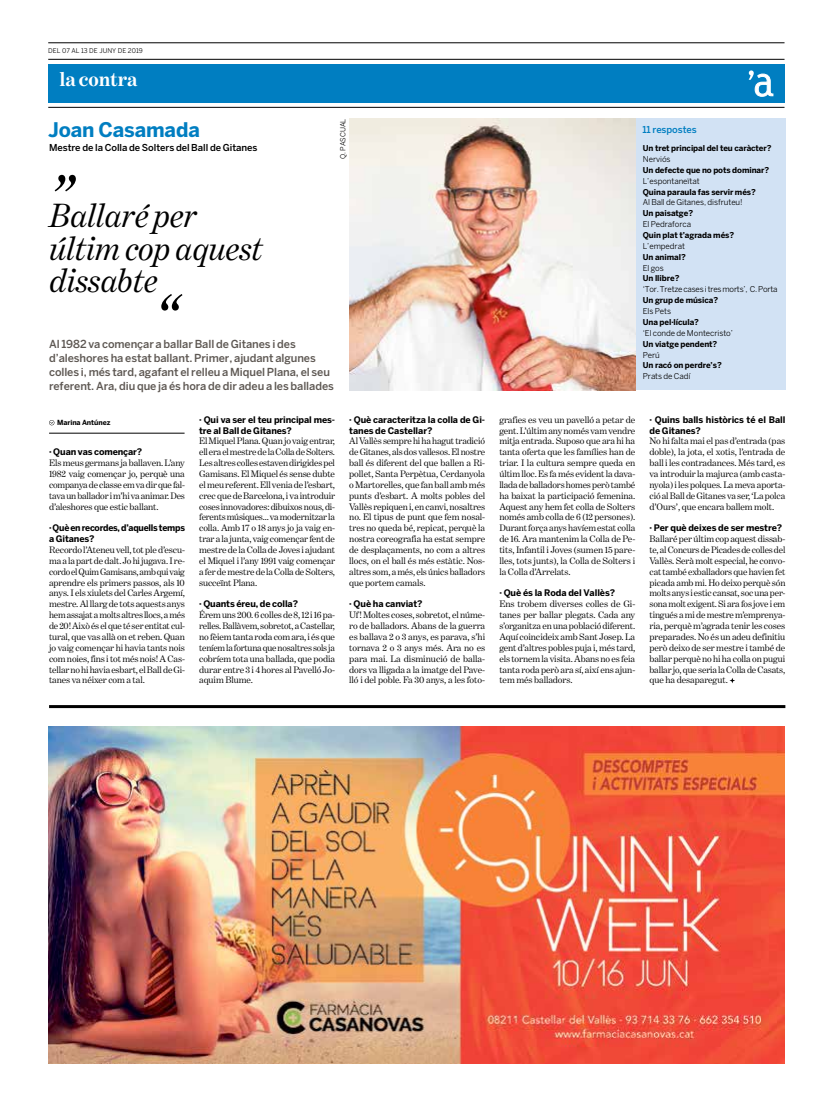
<style>
.page{position:relative;width:820px;height:1106px;background:#fff}
.page>*{position:absolute;margin:0;border:0;box-sizing:border-box;transform-origin:0 0}
.t1{font:italic 60px "Benton Modern One";color:#000}
.t2{font:italic 34px/32.6px "Benton Modern One";letter-spacing:-.005em;color:#000}
.t3{font:700 20px "Benton Sans";letter-spacing:-.01em;color:#007ec1}
.t4{font:700 20px "Benton Modern One";letter-spacing:-.005em;color:#fff}
.t5{font:500 11px/14px "Benton Sans";letter-spacing:-.01em;color:#5d5752}
.t6{font:9.5px/10.9px "Benton Modern One";letter-spacing:-.01em;color:#000;text-align:justify}
.t7{font:500 9.5px "Benton Sans";letter-spacing:-.01em;color:#000}
.t8{font:500 9.5px "Benton Sans";letter-spacing:-.01em;color:#007ec1}
.t9{font:700 9px/10.9px "Benton Sans";letter-spacing:-.01em;color:#000}
.t10{font:700 8px "Benton Sans";letter-spacing:-.01em;color:#000}
.t11{font:8px "Benton Sans";letter-spacing:-.005em;color:#000}
.t12{font:8px "Benton Sans";letter-spacing:-.025em;color:#000}
.t13{font:700 7px "Benton Sans";letter-spacing:-.01em;color:#000}
.t14{font:7px "Benton Sans";color:#000}
.t15{font:6.5px "Benton Sans";letter-spacing:.005em;color:#000}
</style>
<div class="page">
<hr style="left:48px;top:107px;width:736px;height:1px;background:#000">
<hr style="left:48px;top:43px;width:736px;height:1px;background:#000">
<hr style="left:48px;top:59px;width:736px;height:1px;background:#000">
<div style="left:48px;top:64px;width:736px;height:39px;background:#007ec1"></div>
<svg style="left:748px;top:70px;width:25px;height:27px"></svg>
<hr style="left:49px;top:705px;width:736px;height:3px;background:#000">
<div style="left:633px;top:119px;width:152px;height:271px;background:#d2e2f4"></div>
<img style="left:349px;top:119px;width:286px;height:271px">
<svg style="left:729px;top:678px;width:5px;height:5px"></svg>
<svg style="left:49px;top:420px;width:5px;height:5px"></svg>
<hr style="left:49px;top:433px;width:135px;height:1px;background:#000">
<img style="left:48px;top:726px;width:736px;height:337px">
<p class="t15" style="left:48px;top:47px;width:96px">DEL 07 AL 13 DE ju ny DE 2019</p>
<h3 class="t4" style="left:59px;top:68px;width:80px">la contra</h3>
<h3 class="t3" style="left:48px;top:118px;width:153px">Joan Casamada</h3>
<p class="t7" style="left:49px;top:142px;width:210px">Mestre de la Colla de Solters del Ball de Gitanes</p>
<h1 class="t1" style="left:49px;top:162px;width:26px">”</h1>
<h2 class="t2" style="left:49px;top:199px;width:215px">Ballaré per últim cop aquest dissabte</h2>
<h1 class="t1" style="left:154px;top:282px;width:26px">“</h1>
<p class="t14" style="left:338px;top:159px;width:41px;rotate:-90deg">q. pascual</p>
<p class="t5" style="left:49px;top:337px;width:286px">Al 1982 va començar a ballar Ball de Gitanes i des d’aleshores ha estat ballant. Primer, ajudant algunes colles i, més tard, agafant el relleu a Miquel Plana, el seu referent. Ara, diu que ja és hora de dir adeu a les ballades</p>
<p class="t13" style="left:57px;top:418px;width:55px">Marina Antúnez</p>
<p class="t9" style="left:49px;top:446px;width:95px">· Quan vas començar?</p>
<p class="t6" style="left:49px;top:457px;width:137px">Els meus germans ja ballaven. L’any 1982 vaig començar jo, perquè una companya de classe em va dir que fal&shy;tava un ballador i m’hi va animar. Des d’aleshores que estic ballant.</p>
<p class="t9" style="left:49px;top:522px;width:137px">· Què en recordes, d’aquells temps a Gitanes?</p>
<p class="t6" style="left:49px;top:544px;width:137px">Recordo l’Ateneu vell, tot ple d’escu&shy;ma a la part de dalt. Jo hi jugava. I re&shy;cordo el Quim Gamisans, amb qui vaig aprendre els primers passos, als 10 anys. I els xiulets del Carles Argemí, mestre. Al llarg de tots aquests anys hem assajat a molts altres llocs, a més de 20! Això és el que té ser entitat cul&shy;tural, que vas allà on et reben. Quan jo vaig començar hi havia tants nois com noies, fins i tot més nois! A Cas&shy;tellar no hi havia esbart, el Ball de Gi&shy;tanes va néixer com a tal.</p>
<p class="t9" style="left:199px;top:414px;width:137px">· Qui va ser el teu principal mes&shy;tre al Ball de Gitanes?</p>
<p class="t6" style="left:199px;top:436px;width:137px">El Miquel Plana. Quan jo vaig entrar, ell era el mestre de la Colla de Solters.<br>Les altres colles estaven dirigides pel Gamisans. El Miquel és sense dubte el meu referent. Ell venia de l’esbart, crec que de Barcelona, i va introduir coses innovadores: dibuixos nous, di&shy;ferents músiques... va modernitzar la colla. Amb 17 o 18 anys jo ja vaig en&shy;trar a la junta, vaig començar fent de mestre de la Colla de Joves i ajudant el Miquel i l’any 1991 vaig començar a fer de mestre de la Colla de Solters, succeïnt Plana.</p>
<p class="t9" style="left:199px;top:598px;width:100px">· Quants éreu, de colla?</p>
<p class="t6" style="left:199px;top:609px;width:137px">Érem uns 200. 6 colles de 8, 12 i 16 pa&shy;relles. Ballàvem, sobretot, a Castellar, no fèiem tanta roda com ara, i és que teníem la fortuna que nosaltres sols ja cobríem tota una ballada, que podia durar entre 3 i 4 hores al Pavelló Jo&shy;aquim Blume.</p>
<p class="t9" style="left:349px;top:414px;width:137px">· Què caracteritza la colla de Gi&shy;tanes de Castellar?</p>
<p class="t6" style="left:349px;top:436px;width:137px">Al Vallès sempre hi ha hagut tradició de Gitanes, als dos vallesos. El nostre ball és diferent del que ballen a Ri&shy;pollet, Santa Perpètua, Cerdanyola o Martorelles, que fan ball amb més punts d’esbart. A molts pobles del Vallès repiquen i, en canvi, nosaltres no. El tipus de punt que fem nosal&shy;tres no queda bé, repicat, perquè la nostra coreografia ha estat sempre de desplaçaments, no com a altres llocs, on el ball és més estàtic. Nos&shy;altres som, a més, els únics balladors que portem camals.</p>
<p class="t9" style="left:349px;top:598px;width:75px">· Què ha canviat?</p>
<p class="t6" style="left:349px;top:609px;width:137px">Uf! Moltes coses, sobretot, el núme&shy;ro de balladors. Abans de la guerra es ballava 2 o 3 anys, es parava, s’hi tornava 2 o 3 anys més. Ara no es para mai. La disminució de balla&shy;dors va lligada a la imatge del Pave&shy;lló i del poble. Fa 30 anys, a les foto-</p>
<p class="t8" style="left:642px;top:124px;width:56px">11 respostes</p>
<p class="t10" style="left:642px;top:143px;width:130px">Un tret principal del teu caràcter?</p>
<p class="t11" style="left:642px;top:154px;width:29px">Nerviós</p>
<p class="t10" style="left:642px;top:165px;width:128px">Un defecte que no pots dominar?</p>
<p class="t11" style="left:642px;top:176px;width:58px">L’espontaneïtat</p>
<p class="t10" style="left:642px;top:187px;width:114px">Quina paraula fas servir més?</p>
<p class="t11" style="left:642px;top:198px;width:101px">Al Ball de Gitanes, disfruteu!</p>
<p class="t10" style="left:642px;top:209px;width:52px">Un paisatge?</p>
<p class="t11" style="left:642px;top:219px;width:50px">El Pedraforca</p>
<p class="t10" style="left:642px;top:230px;width:93px">Quin plat t’agrada més?</p>
<p class="t11" style="left:642px;top:241px;width:44px">L’empedrat</p>
<p class="t10" style="left:642px;top:252px;width:44px">Un animal?</p>
<p class="t11" style="left:642px;top:263px;width:23px">El gos</p>
<p class="t10" style="left:642px;top:274px;width:38px">Un llibre?</p>
<p class="t12" style="left:642px;top:285px;width:136px">‘Tor. Tretze cases i tres morts’, C. Porta</p>
<p class="t10" style="left:642px;top:295px;width:77px">Un grup de música?</p>
<p class="t11" style="left:642px;top:306px;width:30px">Els Pets</p>
<p class="t10" style="left:642px;top:317px;width:58px">Una pel·lícula?</p>
<p class="t11" style="left:642px;top:328px;width:92px">‘El conde de Montecristo’</p>
<p class="t10" style="left:642px;top:339px;width:76px">Un viatge pendent?</p>
<p class="t11" style="left:642px;top:350px;width:19px">Perú</p>
<p class="t10" style="left:642px;top:361px;width:80px">Un racó on perdre’s?</p>
<p class="t11" style="left:642px;top:371px;width:49px">Prats de Cadí</p>
<p class="t6" style="left:499px;top:414px;width:137px">grafies es veu un pavelló a petar de gent. L’últim any només vam vendre mitja entrada. Suposo que ara hi ha tanta oferta que les famílies han de triar. I la cultura sempre queda en últim lloc. Es fa més evident la dava&shy;llada de balladors homes però també ha baixat la participació femenina.<br>Aquest any hem fet colla de Solters només amb colla de 6 (12 persones).<br>Durant força anys havíem estat colla de 16. Ara mantenim la Colla de Pe&shy;tits, Infantil i Joves (sumen 15 pare&shy;lles, tots junts), la Colla de Solters i la Colla d’Arrelats.</p>
<p class="t9" style="left:499px;top:587px;width:117px">· Què és la Roda del Vallès?</p>
<p class="t6" style="left:499px;top:598px;width:137px">Ens trobem diverses colles de Gi&shy;tanes per ballar plegats. Cada any s’organitza en una població diferent.<br>Aquí coincideix amb Sant Josep. La gent d’altres pobles puja i, més tard, els tornem la visita. Abans no es feia tanta roda però ara sí, així ens ajun&shy;tem més balladors.</p>
<p class="t9" style="left:649px;top:414px;width:137px">· Quins balls històrics té el Ball de Gitanes?</p>
<p class="t6" style="left:649px;top:436px;width:137px">No hi falta mai el pas d’entrada (pas doble), la jota, el xotis, l’entrada de ball i les contradances. Més tard, es va introduir la majurca (amb casta&shy;nyola) i les polques. La meva aporta&shy;ció al Ball de Gitanes va ser, ‘La polca d’Ours’, que encara ballem molt.</p>
<p class="t9" style="left:649px;top:522px;width:134px">· Per què deixes de ser mestre?</p>
<p class="t6" style="left:649px;top:533px;width:137px">Ballaré per últim cop aquest dissab&shy;te, al Concurs de Picades de colles del Vallès. Serà molt especial, he convo&shy;cat també exballadors que havien fet picada amb mi. Ho deixo perquè són molts anys i estic cansat, soc una per&shy;sona molt exigent. Si ara fos jove i em tingués a mi de mestre m’emprenya&shy;ria, perquè m’agrada tenir les coses preparades. No és un adeu definitiu però deixo de ser mestre i també de ballar perquè no hi ha colla on pugui ballar jo, que seria la Colla de Casats, que ha desaparegut.</p>
</div>
